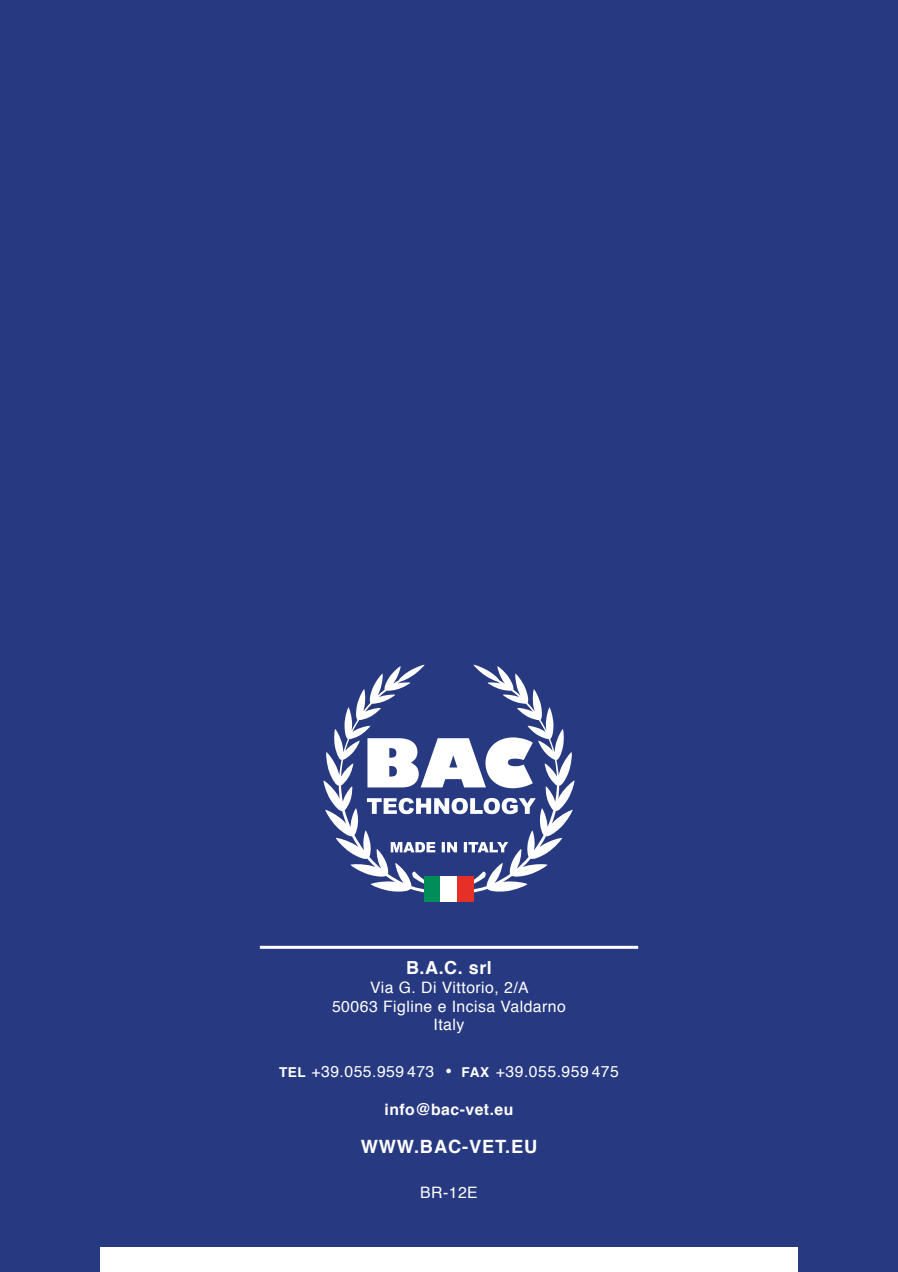
<style>
.page{position:relative;width:898px;height:1272px;background:#fff}
.page>*{position:absolute;margin:0;border:0;box-sizing:border-box;transform-origin:0 0}
.t1{font:700 18.3px "Helvetica";letter-spacing:.045em;color:#fff}
.t2{font:700 18px "Helvetica";color:#fff}
.t3{font:15.75px/18.9px "Helvetica";letter-spacing:.03em;color:#fff;text-align:center}
.t4{font:700 15.75px "Helvetica";letter-spacing:.03em;color:#fff}
.s1{font-weight:700;font-size:13.65px}
</style>
<div class="page">
<div style="left:0;top:0;width:897px;height:1271px;background:#273981"></div>
<div style="left:424px;top:876px;width:16px;height:25px;background:#008d5a"></div>
<div style="left:440px;top:876px;width:17px;height:25px;background:#fff"></div>
<div style="left:457px;top:876px;width:16px;height:25px;background:#e63027"></div>
<svg style="left:323px;top:664px;width:252px;height:232px"></svg>
<hr style="left:260px;top:945px;width:378px;height:3px;background:#fff">
<div style="left:100px;top:1247px;width:697px;height:24px;background:#fff"></div>
<p class="t2" style="left:406px;top:960px;width:87px">B.A.C. srl</p>
<p class="t3" style="left:332px;top:979px;width:235px">Via G. Di Vittorio, 2/A<br>50063 Figline e Incisa Valdarno<br>Italy</p>
<p class="t3" style="left:279px;top:1063px;width:341px"><span class="s1">TEL</span> +39.055.959 473 • <span class="s1">FAX</span> +39.055.959 475</p>
<p class="t4" style="left:384px;top:1103px;width:130px">info@bac-vet.eu</p>
<p class="t1" style="left:360px;top:1139px;width:178px">WWW.BAC-VET.EU</p>
<p class="t3" style="left:420px;top:1184px;width:59px">BR-12E</p>
</div>
